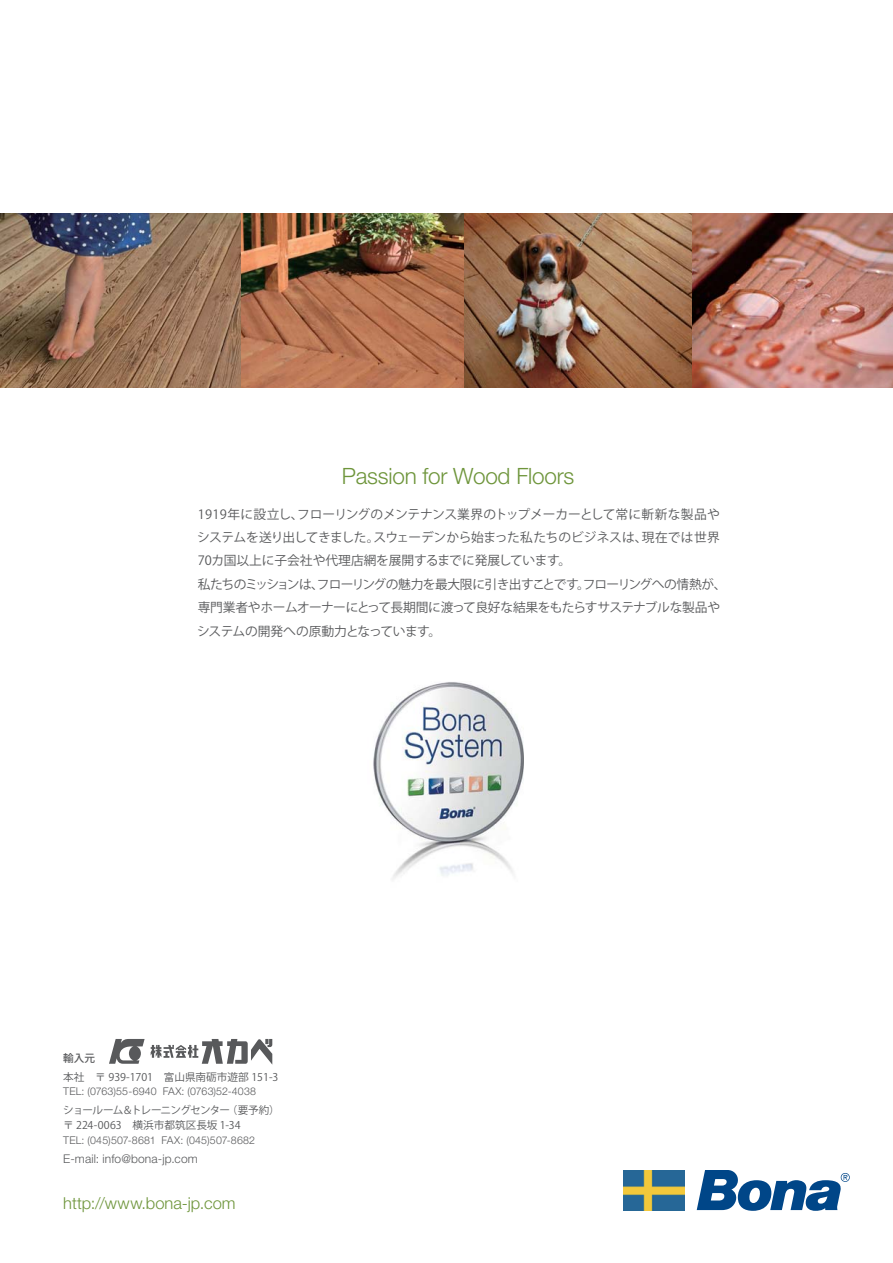
<style>
.page{position:relative;width:893px;height:1263px;background:#fff}
.page>*{position:absolute;margin:0;border:0;box-sizing:border-box;transform-origin:0 0}
.t1{font:300 22.5px "Helvetica Neue LT Std";letter-spacing:-.01em;color:#6e953b}
.t2{font:300 16.5px "Helvetica Neue LT Std";color:#6e953b}
.t3{font:12.75px/23.4px "Koz Go Pro Regular 90 msp RKSJ H";letter-spacing:-.025em;color:#58595b}
.t4{font:300 12px "Helvetica Neue LT Std";letter-spacing:.015em;color:#58595b}
.t5{font:300 10.65px "Helvetica Neue LT Std";letter-spacing:.015em;color:#58595b}
.t6{font:10.65px/14.9px "Koz Go Pro Regular 90 msp RKSJ H";letter-spacing:-.02em;color:#58595b}
.t7{font:10.65px "Koz Go Pro Regular 90 msp RKSJ H";color:#58595b}
.t8{font:10.65px "Koz Go Pro Medium 90 msp RKSJ H";color:#58595b}
</style>
<div class="page">
<img style="left:373px;top:682px;width:150px;height:198px">
<img style="left:0;top:214px;width:893px;height:173px">
<img style="left:624px;top:1170px;width:60px;height:41px">
<svg style="left:697px;top:1170px;width:153px;height:41px"></svg>
<svg style="left:109px;top:1039px;width:36px;height:25px"></svg>
<svg style="left:151px;top:1039px;width:121px;height:25px"></svg>
<h1 class="t1" style="left:342px;top:467px;width:234px">Passion for Wood Floors</h1>
<p class="t3" style="left:197px;top:504px;width:531px">1919年に設立し、フローリングのメンテナンス業界のトップメーカーとして常に斬新な製品やシステムを送り出してきました。スウェーデンから始まった私たちのビジネスは、現在では世界70カ国以上に子会社や代理店網を展開するまでに発展しています。<br>私たちのミッションは、フローリングの魅力を最大限に引き出すことです。フローリングへの情熱が、専門業者やホームオーナーにとって長期間に渡って良好な結果をもたらすサステナブルな製品やシステムの開発への原動力となっています。</p>
<p class="t8" style="left:63px;top:1054px;width:33px">輸入元</p>
<p class="t7" style="left:63px;top:1073px;width:217px">本社　〒 939-1701　富山県南砺市遊部 151-3</p>
<p class="t5" style="left:63px;top:1088px;width:194px">TEL: (0763)55-6940 FAX: (0763)52-4038</p>
<p class="t6" style="left:63px;top:1104px;width:218px">ショールーム＆トレーニングセンター（要予約）〒 224-0063　横浜市都筑区長坂 1-34</p>
<p class="t5" style="left:63px;top:1136px;width:193px">TEL: (045)507-8681 FAX: (045)507-8682</p>
<p class="t4" style="left:63px;top:1155px;width:136px">E-mail: info@bona-jp.com</p>
<p class="t2" style="left:63px;top:1197px;width:174px">http://www.bona-jp.com</p>
</div>
